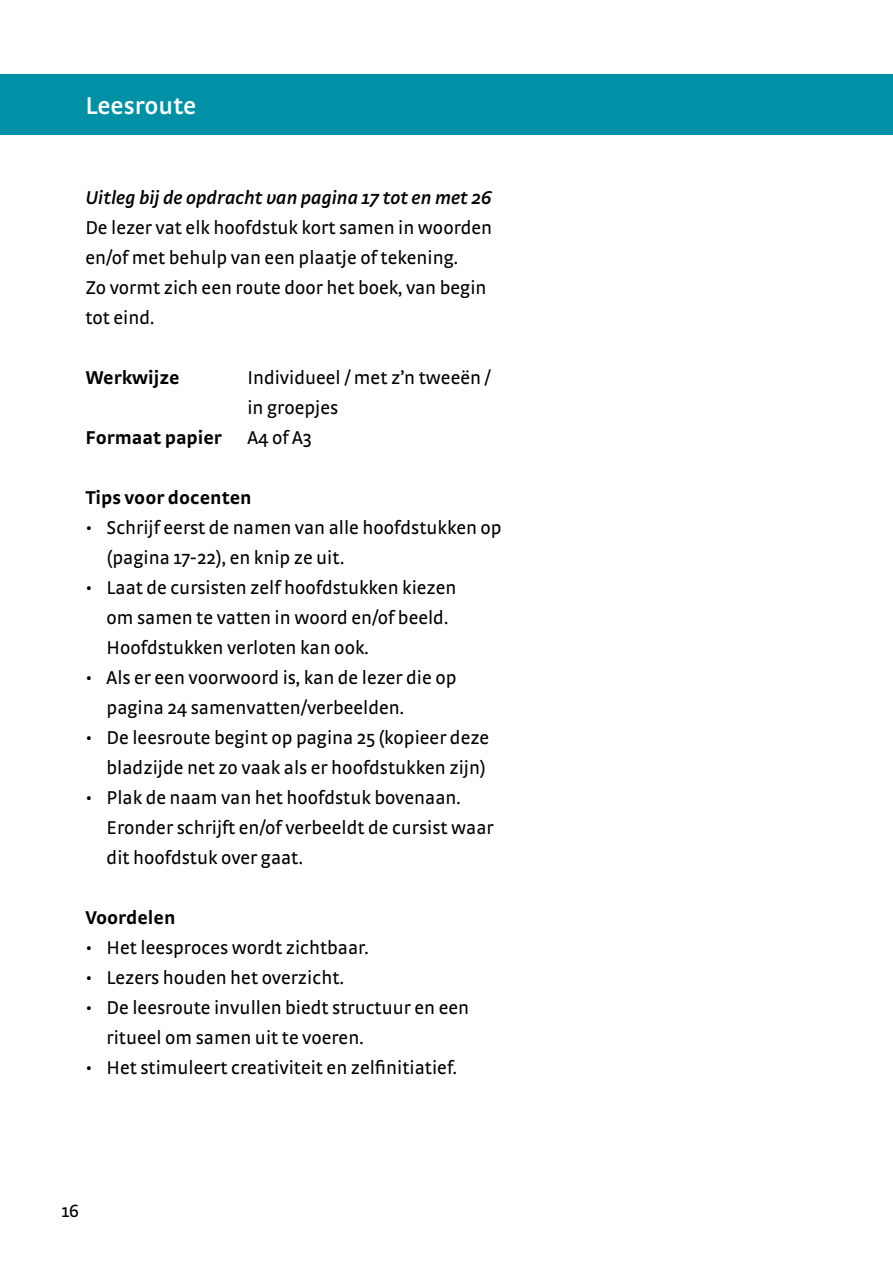
<style>
.page{position:relative;width:893px;height:1263px;background:#fff}
.page>*{position:absolute;margin:0;border:0;box-sizing:border-box;transform-origin:0 0}
.t1{font:600 25.5px "Strada OT";color:#fff}
.t2{font:19.5px/30px "Strada OT";color:#000}
.t3{font:700 19.5px "Strada OT";color:#000}
.t4{font:italic 600 19.5px "Strada OT";color:#000}
.t5{font:18.6px "Strada OT";color:#000}
</style>
<div class="page">
<div style="left:0;top:74px;width:893px;height:61px;background:#0091a7"></div>
<h1 class="t1" style="left:85px;top:91px;width:113px">Leesroute</h1>
<p class="t4" style="left:85px;top:186px;width:408px">Uitleg bij de opdracht van pagina 17 tot en met 26</p>
<p class="t2" style="left:85px;top:213px;width:408px">De lezer vat elk hoofdstuk kort samen in woorden en/of met behulp van een plaatje of tekening.<br>Zo vormt zich een route door het boek, van begin tot eind.</p>
<p class="t3" style="left:85px;top:366px;width:96px">Werkwijze</p>
<p class="t2" style="left:247px;top:363px;width:245px">Individueel / met z’n tweeën / in groepjes</p>
<p class="t3" style="left:85px;top:426px;width:138px">Formaat papier</p>
<p class="t2" style="left:247px;top:423px;width:66px">A4 of A3</p>
<p class="t3" style="left:85px;top:486px;width:168px">Tips voor docenten</p>
<p class="t2" style="left:107px;top:513px;width:397px;text-indent:-21px">• Schrijf eerst de namen van alle hoofdstukken op (pagina 17-22), en knip ze uit.</p>
<p class="t2" style="left:107px;top:573px;width:351px;text-indent:-21px">• Laat de cursisten zelf hoofdstukken kiezen om samen te vatten in woord en/of beeld.<br>Hoofdstukken verloten kan ook.</p>
<p class="t2" style="left:107px;top:663px;width:351px;text-indent:-21px">• Als er een voorwoord is, kan de lezer die op pagina 24 samenvatten/verbeelden.</p>
<p class="t2" style="left:85px;top:723px;width:405px;text-align:right">• De leesroute begint op pagina 25 (kopieer deze bladzijde net zo vaak als er hoofdstukken zijn)</p>
<p class="t2" style="left:107px;top:782px;width:389px;text-indent:-21px">• Plak de naam van het hoofdstuk bovenaan.<br>Eronder schrijft en/of verbeeldt de cursist waar dit hoofdstuk over gaat.</p>
<p class="t3" style="left:85px;top:906px;width:92px">Voordelen</p>
<p class="t2" style="left:85px;top:932px;width:285px">• Het leesproces wordt zichtbaar.</p>
<p class="t2" style="left:85px;top:962px;width:260px">• Lezers houden het overzicht.</p>
<p class="t2" style="left:107px;top:992px;width:364px;text-indent:-21px">• De leesroute invullen biedt structuur en een ritueel om samen uit te voeren.</p>
<p class="t2" style="left:85px;top:1052px;width:373px">• Het stimuleert creativiteit en zelfinitiatief.</p>
<p class="t5" style="left:61px;top:1200px;width:19px">16</p>
</div>
